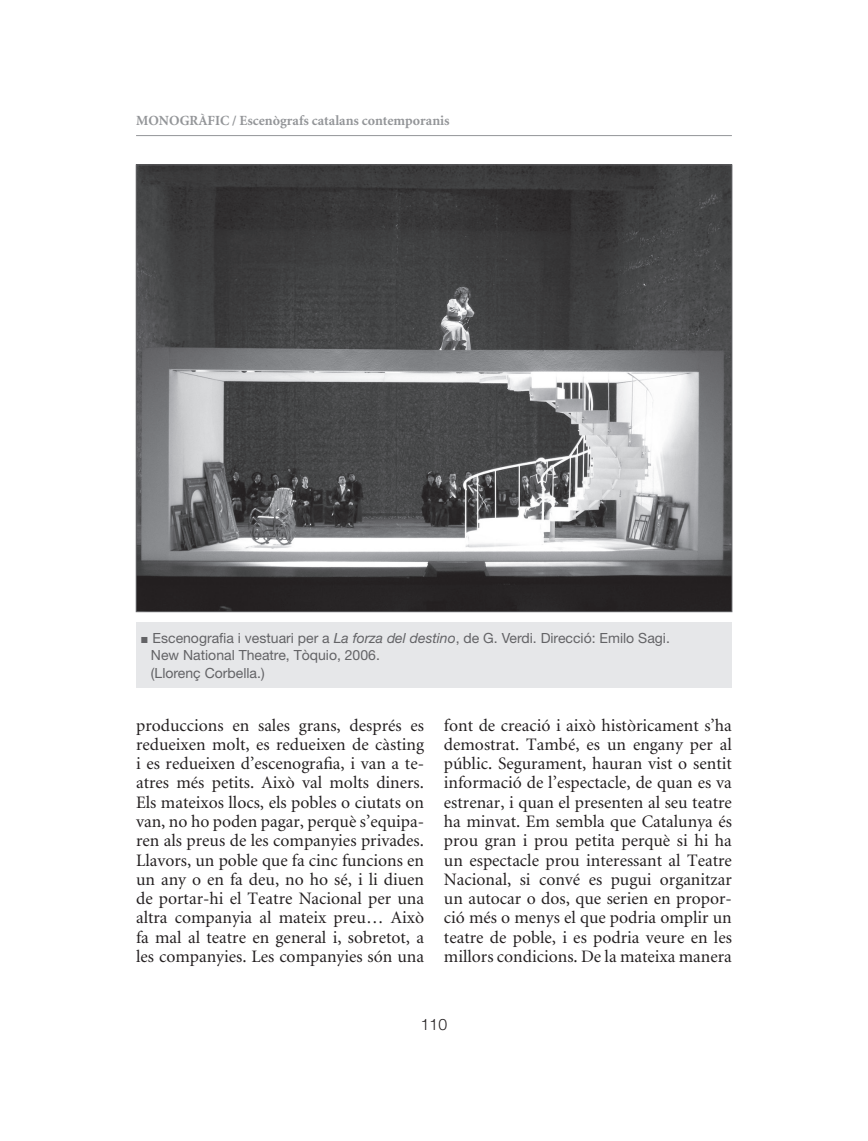
<style>
.page{position:relative;width:868px;height:1141px;background:#fff}
.page>*{position:absolute;margin:0;border:0;box-sizing:border-box;transform-origin:0 0}
.t1{font:17.5px/19.2px "Minion";color:#231f20;text-align:justify}
.t2{font:300 15.75px "Helvetica Neue";color:#231f20}
.t3{font:14px/17.5px "Helvetica Neue";color:#636366}
.t4{font:700 14px "Minion";color:#939598}
.s1{font-style:italic}
</style>
<div class="page">
<hr style="left:136px;top:135px;width:595px;height:1px;background:#939598">
<img style="left:138px;top:167px;width:591px;height:442px">
<div style="left:136px;top:621px;width:595px;height:66px;background:#e6e7e9"></div>
<p class="t4" style="left:136px;top:114px;width:315px">MONOGRÀFIC / Escenògrafs catalans contemporanis</p>
<p class="t3" style="left:151px;top:628px;width:520px;text-indent:-10px">■ Escenografia i vestuari per a <span class="s1">La forza del destino</span>, de G. Verdi. Direcció: Emilo Sagi.<br>New National Theatre, Tòquio, 2006.<br>(Llorenç Corbella.)</p>
<p class="t1" style="left:136px;top:715px;width:289px">produccions en sales grans, després es redueixen molt, es redueixen de càsting i es redueixen d’escenografia, i van a te&shy;atres més petits. Això val molts diners.<br>Els mateixos llocs, els pobles o ciutats on van, no ho poden pagar, perquè s’equipa&shy;ren als preus de les companyies privades.<br>Llavors, un poble que fa cinc funcions en un any o en fa deu, no ho sé, i li diuen de portar-hi el Teatre Nacional per una altra companyia al mateix preu… Això fa mal al teatre en general i, sobretot, a les companyies. Les companyies són una</p>
<p class="t1" style="left:444px;top:715px;width:289px">font de creació i això històricament s’ha demostrat. També, es un engany per al públic. Segurament, hauran vist o sentit informació de l’espectacle, de quan es va estrenar, i quan el presenten al seu teatre ha minvat. Em sembla que Catalunya és prou gran i prou petita perquè si hi ha un espectacle prou interessant al Teatre Nacional, si convé es pugui organitzar un autocar o dos, que serien en propor&shy;ció més o menys el que podria omplir un teatre de poble, i es podria veure en les millors condicions. De la mateixa manera</p>
<p class="t2" style="left:420px;top:1014px;width:28px">110</p>
</div>
